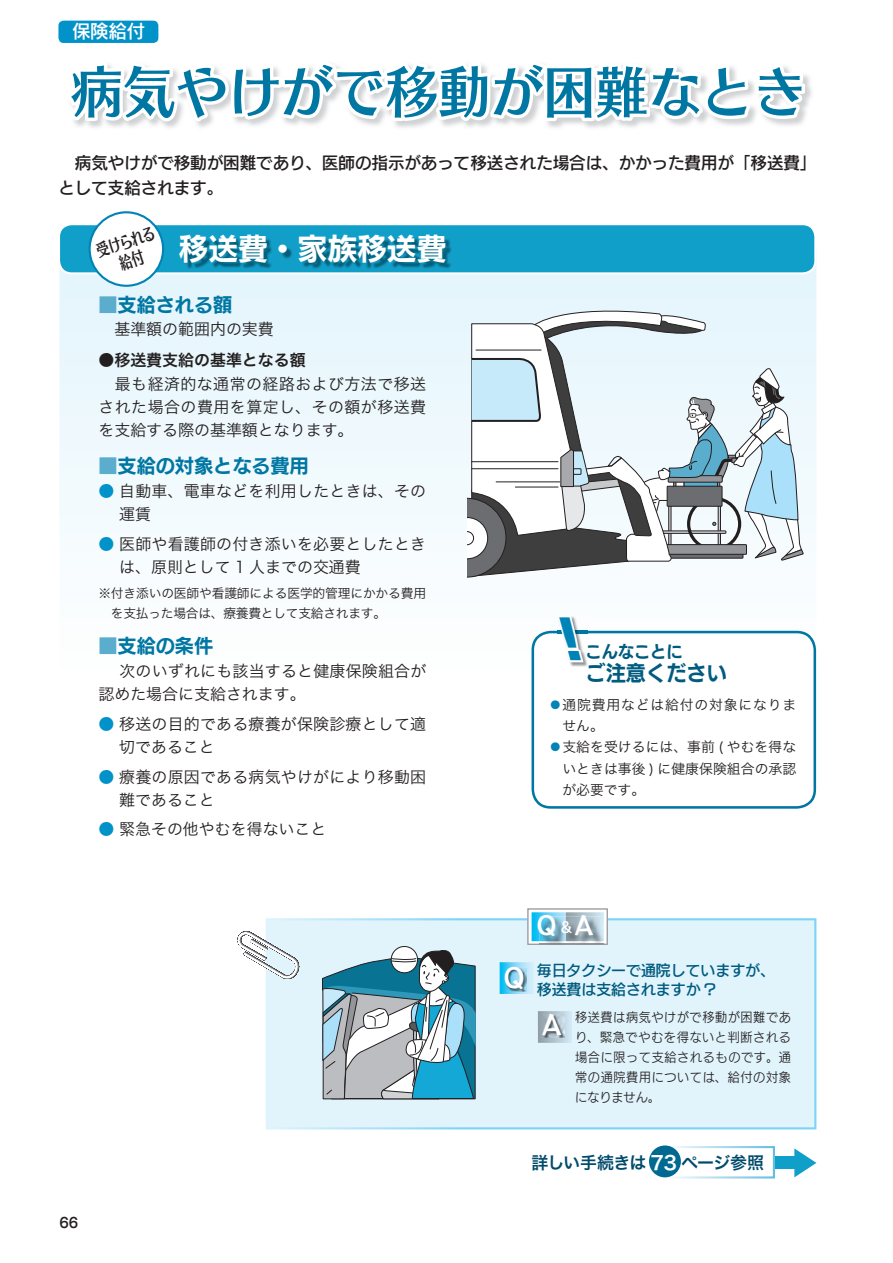
<style>
.page{position:relative;width:893px;height:1263px;background:#fff}
.page>*{position:absolute;margin:0;border:0;box-sizing:border-box;transform-origin:0 0}
.t1{font:55.35px "Skip Std B";color:#0076a3;scale:.95 1}
.t2{font:italic 47.85px "New Rodin Pro EB";color:#0083b6}
.t3{font:29.7px "New Rodin Pro B";color:#fff}
.t4{font:26.55px "Rockn Roll Std DB";color:#fff}
.t5{font:25.2px "Rockn Roll Std DB";color:#fff}
.t6{font:21.3px "New Rodin Pro B";color:#005b7f;scale:.95 1}
.t7{font:19.2px "New Rodin Pro B";color:#0076a3}
.t8{font:18px "New Rodin Pro DB";color:#fff}
.t9{font:16.95px "Hira Kaku Pro W6";letter-spacing:-.035em;color:#004b6c}
.t10{font:16.95px/19.2px "Skip Std B";color:#231f20;text-align:center;scale:.74 1}
.t11{font:16.95px "New Rodin Pro B";color:#005b7f;scale:.95 1}
.t12{font:16.5px/25.5px "New Rodin Pro DB";color:#231f20}
.t13{font:15.9px/23.4px "Hira Kaku Pro W3";letter-spacing:.015em;color:#231f20}
.t14{font:15.9px "Hira Kaku Pro W6";color:#231f20}
.t15{font:14.85px/19.2px "New Rodin Pro DB";color:#005b7f}
.t16{font:14.4px "New Cezanne Pro DB";color:#231f20;scale:.9 1}
.t17{font:13.8px "Hira Kaku Pro W3";letter-spacing:.005em;color:#231f20}
.t18{font:13.8px "Hira Kaku Pro W3";letter-spacing:.06em;color:#231f20}
.t19{font:12.75px/20.2px "New Rodin Pro M";letter-spacing:.055em;color:#231f20;text-align:justify;scale:.95 1}
.t20{font:12.75px/19.6px "Hira Kaku Pro W3";letter-spacing:-.01em;color:#231f20}
.s1{color:#5aadcd}
.s2{color:#0092c8}
.s3{color:#0083b6}
.s4{font-size:15.15px}
.s5{font-size:19.2px;color:#fff}
</style>
<div class="page">
<svg style="left:60px;top:266px;width:756px;height:365px"></svg>
<div style="left:266px;top:918px;width:550px;height:211px;background:#e1f4fc"></div>
<svg style="left:500px;top:962px;width:34px;height:32px"></svg>
<img style="left:506px;top:968px;width:20px;height:24px">
<svg style="left:538px;top:1011px;width:34px;height:32px"></svg>
<img style="left:544px;top:1015px;width:20px;height:23px">
<svg style="left:527px;top:908px;width:81px;height:37px"></svg>
<img style="left:540px;top:941px;width:64px;height:6px">
<img style="left:540px;top:944px;width:64px;height:1px">
<img style="left:540px;top:917px;width:26px;height:24px">
<img style="left:566px;top:917px;width:38px;height:24px">
<svg style="left:237px;top:926px;width:66px;height:61px"></svg>
<div style="left:58px;top:21px;width:100px;height:22px;background:#0092c8;border-radius:5px"></div>
<svg style="left:531px;top:631px;width:285px;height:178px"></svg>
<img style="left:558px;top:616px;width:30px;height:51px">
<svg style="left:555px;top:614px;width:30px;height:51px"></svg>
<svg style="left:65px;top:20px;width:745px;height:557px"></svg>
<div style="left:573px;top:468px;width:8px;height:7px;border:1px solid #231f20"></div>
<svg style="left:391px;top:946px;width:27px;height:27px"></svg>
<div style="left:391px;top:946px;width:27px;height:27px;border:1px solid #231f20;border-radius:50%"></div>
<svg style="left:322px;top:949px;width:154px;height:155px"></svg>
<svg style="left:794px;top:1148px;width:22px;height:29px"></svg>
<div style="left:773px;top:1157px;width:27px;height:12px;background:#109fc9"></div>
<div style="left:666px;top:1146px;width:109px;height:32px;border:2px solid #fff"></div>
<div style="left:649px;top:1145px;width:32px;height:32px;background:#006991;border-radius:50%"></div>
<p class="t8" style="left:73px;top:16px;width:74px">保険給付</p>
<h1 class="t1" style="left:70px;top:50px;width:775px">病気やけがで移動が困難なとき</h1>
<p class="t12" style="left:58px;top:148px;width:759px">　病気やけがで移動が困難であり、医師の指示があって移送された場合は、かかった費用が「移送費」として支給されます。</p>
<p class="t10" style="left:94px;top:241px;width:83px;rotate:-18deg">受けられる給付</p>
<h3 class="t3" style="left:179px;top:223px;width:269px">移送費・家族移送費</h3>
<p class="t7" style="left:98px;top:288px;width:135px"><span class="s1">■</span>支給される額</p>
<p class="t13" style="left:98px;top:316px;width:177px">　基準額の範囲内の実費</p>
<p class="t14" style="left:98px;top:346px;width:209px">●移送費支給の基準となる額</p>
<p class="t13" style="left:98px;top:371px;width:329px;text-align:justify">　最も経済的な通常の経路および方法で移送された場合の費用を算定し、その額が移送費を支給する際の基準額となります。</p>
<p class="t7" style="left:98px;top:449px;width:212px"><span class="s1">■</span>支給の対象となる費用</p>
<p class="t13" style="left:119px;top:478px;width:309px;text-indent:-21px"><span class="s2">●</span> 自動車、電車などを利用したときは、その運賃</p>
<p class="t13" style="left:119px;top:531px;width:308px;text-indent:-21px"><span class="s2">●</span> 医師や看護師の付き添いを必要としたときは、原則として 1 人までの交通費</p>
<p class="t20" style="left:111px;top:583px;width:317px;text-indent:-13px">※ 付き添いの医師や看護師による医学的管理にかかる費用を支払った場合は、療養費として支給されます。</p>
<p class="t7" style="left:98px;top:629px;width:116px"><span class="s1">■</span>支給の条件</p>
<p class="t13" style="left:98px;top:658px;width:329px;text-indent:21px">次のいずれにも該当すると健康保険組合が認めた場合に支給されます。</p>
<p class="t13" style="left:119px;top:711px;width:308px;text-indent:-21px"><span class="s2">●</span> 移送の目的である療養が保険診療として適切であること</p>
<p class="t13" style="left:119px;top:764px;width:308px;text-indent:-21px"><span class="s2">●</span> 療養の原因である病気やけがにより移動困難であること</p>
<p class="t13" style="left:98px;top:816px;width:230px"><span class="s2">●</span> 緊急その他やむを得ないこと</p>
<p class="t16" style="left:60px;top:1210px;width:22px">66</p>
<h2 class="t2" style="left:551px;top:597px;width:70px">！</h2>
<p class="t11" style="left:585px;top:637px;width:104px">こんなことに</p>
<h3 class="t6" style="left:585px;top:655px;width:150px">ご注意ください</h3>
<p class="t18" style="left:549px;top:692px;width:249px"><span class="s3">◦</span>通院費用などは給付の対象になりま</p>
<p class="t17" style="left:562px;top:713px;width:43px">せん。</p>
<p class="t17" style="left:549px;top:735px;width:249px"><span class="s3">◦</span> 支給を受けるには、事前 ( やむを得な</p>
<p class="t17" style="left:562px;top:756px;width:235px">いときは事後 ) に健康保険組合の承認</p>
<p class="t17" style="left:562px;top:777px;width:84px">が必要です。</p>
<h3 class="t4" style="left:504px;top:960px;width:23px">Q</h3>
<h3 class="t5" style="left:537px;top:909px;width:58px">Q<span class="s4">&amp;</span>A</h3>
<p class="t15" style="left:537px;top:959px;width:240px">毎日タクシーで通院していますが、移送費は支給されますか ?</p>
<p class="t19" style="left:575px;top:1005px;width:229px">移送費は病気やけがで移動が困難であり、緊急でやむを得ないと判断される場合に限って支給されるものです。通常の通院費用については、給付の対象になりません。</p>
<h3 class="t4" style="left:542px;top:1007px;width:21px">A</h3>
<p class="t9" style="left:531px;top:1147px;width:234px">詳しい手続きは <span class="s5">73</span> ページ参照</p>
</div>
